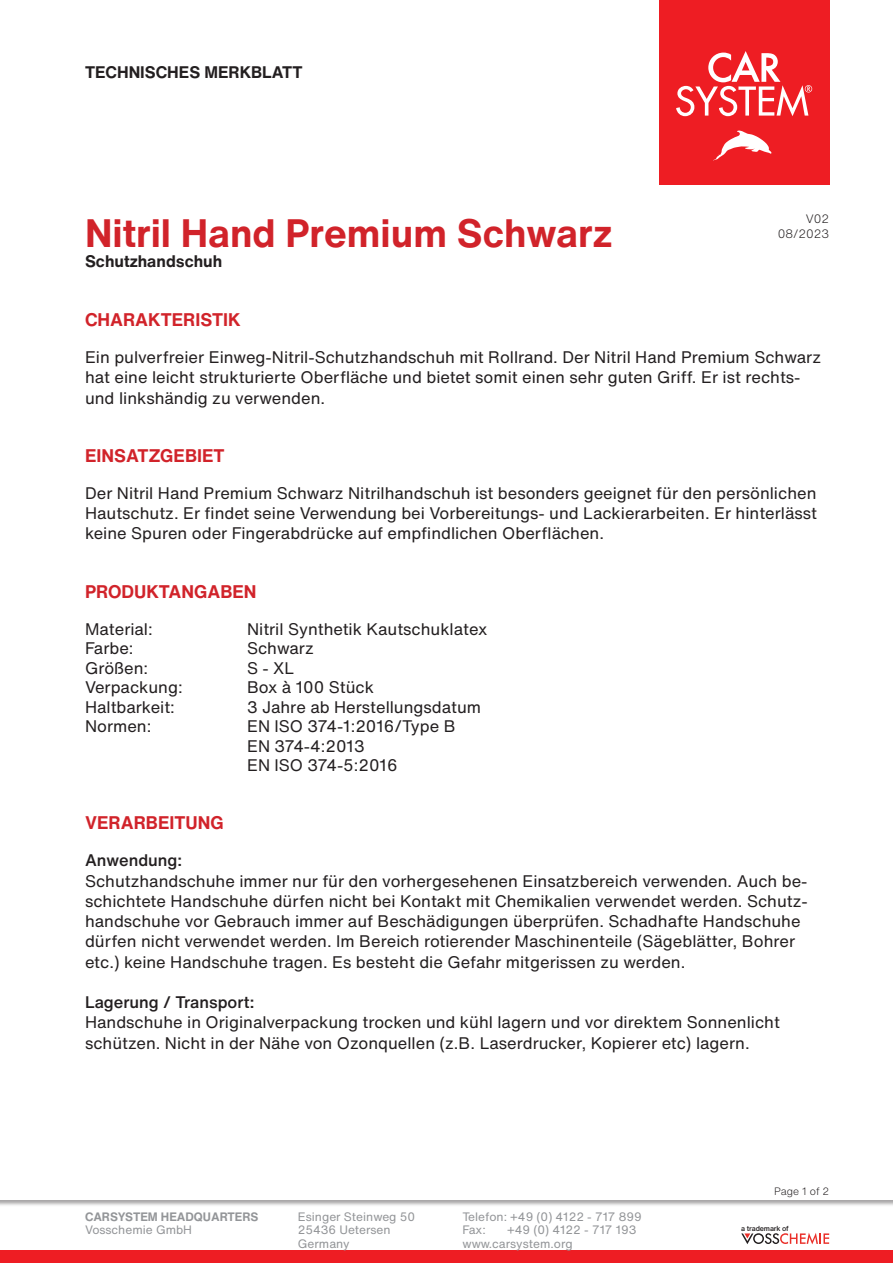
<style>
.page{position:relative;width:893px;height:1263px;background:#fff}
.page>*{position:absolute;margin:0;border:0;box-sizing:border-box;transform-origin:0 0}
.t1{font:700 39px "Helvetica Now Text";color:#d1232a}
.t2{font:700 18px "Helvetica Now Text";color:#d1232a}
.t3{font:16.5px/20.2px "Helvetica Now Text";color:#231f20}
.t4{font:700 16.5px "Helvetica Now Text";color:#231f20}
.t5{font:500 16.5px "Helvetica Now Text";color:#231f20}
.AdressBlock{font:12px "Helvetica Now Text";color:#939598}
.AdressBlock_Head{font:700 12px "Helvetica Now Text";color:#939598}
.t6{font:300 12px "Helvetica Now Text";color:#231f20}
.t7{font:300 10.5px "Helvetica Now Text";color:#231f20}
.t8{font:500 7.2px "Helvetica Now Text";letter-spacing:-.02em;color:#231f20}
</style>
<div class="page">
<div style="left:0;top:1198px;width:893px;height:65px;background:#231f20;opacity:.4"></div>
<div style="left:0;top:1250px;width:893px;height:13px;background:#ee1d23"></div>
<svg style="left:741px;top:1233px;width:88px;height:11px"></svg>
<div style="left:659px;top:0;width:170px;height:185px;background:#ee1d23"></div>
<svg style="left:676px;top:51px;width:136px;height:65px"></svg>
<svg style="left:714px;top:131px;width:57px;height:29px"></svg>
<p class="t4" style="left:85px;top:60px;width:219px">TECHNISCHES MERKBLATT</p>
<p class="t1" style="left:85px;top:203px;width:528px">Nitril Hand Premium Schwarz</p>
<p class="t4" style="left:85px;top:248px;width:139px">Schutzhandschuh</p>
<p class="t6" style="left:806px;top:210px;width:25px">V02</p>
<p class="t6" style="left:778px;top:224px;width:53px">08/2023</p>
<p class="t2" style="left:85px;top:306px;width:157px">CHARAKTERISTIK</p>
<p class="t3" style="left:85px;top:347px;width:737px">Ein pulverfreier Einweg-Nitril-Schutzhandschuh mit Rollrand. Der Nitril Hand Premium Schwarz hat eine leicht strukturierte Oberfläche und bietet somit einen sehr guten Griff. Er ist rechts&shy;und linkshändig zu verwenden.</p>
<p class="t2" style="left:85px;top:442px;width:141px">EINSATZGEBIET</p>
<p class="t3" style="left:85px;top:482px;width:733px;text-align:justify">Der Nitril Hand Premium Schwarz Nitrilhandschuh ist besonders geeignet für den persönlichen Hautschutz. Er findet seine Verwendung bei Vorbereitungs- und Lackierarbeiten. Er hinterlässt keine Spuren oder Fingerabdrücke auf empfindlichen Oberflächen.</p>
<p class="t2" style="left:85px;top:578px;width:173px">PRODUKTANGABEN</p>
<p class="t3" style="left:85px;top:618px;width:69px">Material:</p>
<p class="t3" style="left:247px;top:618px;width:242px">Nitril Synthetik Kautschuklatex</p>
<p class="t3" style="left:85px;top:638px;width:50px">Farbe:</p>
<p class="t3" style="left:247px;top:638px;width:68px">Schwarz</p>
<p class="t3" style="left:85px;top:657px;width:65px">Größen:</p>
<p class="t3" style="left:247px;top:657px;width:49px">S - XL</p>
<p class="t3" style="left:85px;top:677px;width:99px">Verpackung:</p>
<p class="t3" style="left:247px;top:677px;width:128px">Box à 100 Stück</p>
<p class="t3" style="left:85px;top:696px;width:91px">Haltbarkeit:</p>
<p class="t3" style="left:247px;top:696px;width:236px">3 Jahre ab Herstellungsdatum</p>
<p class="t3" style="left:85px;top:716px;width:68px">Normen:</p>
<p class="t3" style="left:247px;top:716px;width:210px">EN ISO 374-1:2016/Type B</p>
<p class="t3" style="left:247px;top:735px;width:119px">EN 374-4:2013</p>
<p class="t3" style="left:247px;top:755px;width:152px">EN ISO 374-5:2016</p>
<p class="t2" style="left:85px;top:809px;width:140px">VERARBEITUNG</p>
<p class="t5" style="left:85px;top:848px;width:99px">Anwendung:</p>
<p class="t3" style="left:85px;top:870px;width:724px">Schutzhandschuhe immer nur für den vorhergesehenen Einsatzbereich verwenden. Auch be&shy;schichtete Handschuhe dürfen nicht bei Kontakt mit Chemikalien verwendet werden. Schutz&shy;handschuhe vor Gebrauch immer auf Beschädigungen überprüfen. Schadhafte Handschuhe dürfen nicht verwendet werden. Im Bereich rotierender Maschinenteile (Sägeblätter, Bohrer etc.) keine Handschuhe tragen. Es besteht die Gefahr mitgerissen zu werden.</p>
<p class="t5" style="left:85px;top:990px;width:171px">Lagerung / Transport:</p>
<p class="t3" style="left:85px;top:1012px;width:696px">Handschuhe in Originalverpackung trocken und kühl lagern und vor direktem Sonnenlicht schützen. Nicht in der Nähe von Ozonquellen (z.B. Laserdrucker, Kopierer etc) lagern.</p>
<p class="AdressBlock_Head" style="left:85px;top:1207px;width:175px">CARSYSTEM HEADQUARTERS</p>
<p class="AdressBlock" style="left:85px;top:1221px;width:109px">Vosschemie GmbH</p>
<p class="AdressBlock" style="left:298px;top:1207px;width:119px">Esinger Steinweg 50</p>
<p class="AdressBlock" style="left:298px;top:1221px;width:94px">25436 Uetersen</p>
<p class="AdressBlock" style="left:298px;top:1234px;width:53px">Germany</p>
<p class="AdressBlock" style="left:462px;top:1207px;width:181px">Telefon: +49 (0) 4122 - 717 899</p>
<p class="AdressBlock" style="left:462px;top:1221px;width:25px">Fax:</p>
<p class="AdressBlock" style="left:507px;top:1221px;width:131px">+49 (0) 4122 - 717 193</p>
<p class="AdressBlock" style="left:462px;top:1234px;width:112px">www.carsystem.org</p>
<p class="t7" style="left:774px;top:1183px;width:57px">Page 1 of 2</p>
<p class="t8" style="left:741px;top:1223px;width:49px">a trademark of</p>
</div>
